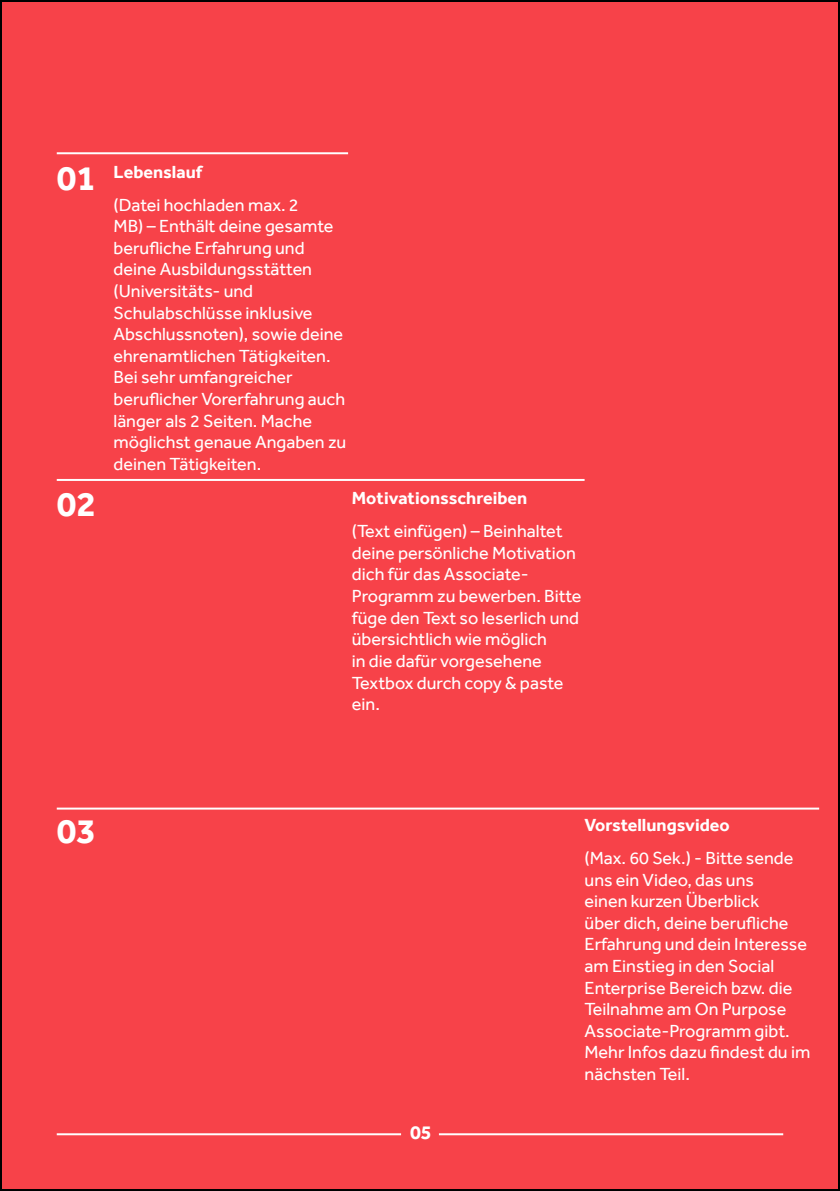
<style>
.page{position:relative;width:840px;height:1191px;background:#fff}
.page>*{position:absolute;margin:0;border:0;box-sizing:border-box;transform-origin:0 0}
.t1{font:700 36px "Effra";color:#fff}
.t2{font:700 20px "Effra";color:#fff}
.t3{font:18px/21.6px "Effra";color:#fff}
.t4{font:700 18px "Effra";color:#fff}
</style>
<div class="page">
<div style="left:1px;top:1px;width:837px;height:1189px;background:#f74249"></div>
<hr style="left:438px;top:1133px;width:344px;height:2px;background:#fff">
<hr style="left:57px;top:152px;width:291px;height:2px;background:#fff">
<hr style="left:57px;top:479px;width:527px;height:2px;background:#fff">
<hr style="left:57px;top:807px;width:761px;height:2px;background:#fff">
<hr style="left:57px;top:1133px;width:344px;height:2px;background:#fff">
<h1 class="t1" style="left:57px;top:156px;width:41px">01</h1>
<h1 class="t1" style="left:57px;top:483px;width:41px">02</h1>
<p class="t4" style="left:113px;top:161px;width:90px">Lebenslauf</p>
<p class="t3" style="left:113px;top:193px;width:234px">(Datei hochladen max. 2<br>MB) – Enthält deine gesamte berufliche Erfahrung und deine Ausbildungsstätten (Universitäts- und<br>Schulabschlüsse inklusive<br>Abschlussnoten), sowie deine ehrenamtlichen Tätigkeiten.<br>Bei sehr umfangreicher beruflicher Vorerfahrung auch länger als 2 Seiten. Mache möglichst genaue Angaben zu deinen Tätigkeiten.</p>
<p class="t4" style="left:351px;top:487px;width:177px">Motivationsschreiben</p>
<p class="t3" style="left:351px;top:520px;width:231px">(Text einfügen) – Beinhaltet deine persönliche Motivation dich für das Associate-<br>Programm zu bewerben. Bitte füge den Text so leserlich und übersichtlich wie möglich<br>in die dafür vorgesehene<br>Textbox durch copy &amp; paste ein.</p>
<h1 class="t1" style="left:57px;top:809px;width:41px">03</h1>
<p class="t2" style="left:410px;top:1120px;width:23px">05</p>
<p class="t4" style="left:584px;top:814px;width:146px">Vorstellungsvideo</p>
<p class="t3" style="left:584px;top:847px;width:227px">(Max. 60 Sek.) - Bitte sende uns ein Video, das uns<br>einen kurzen Überblick<br>über dich, deine berufliche<br>Erfahrung und dein Interesse am Einstieg in den Social<br>Enterprise Bereich bzw. die<br>Teilnahme am On Purpose<br>Associate-Programm gibt.<br>Mehr Infos dazu findest du im nächsten Teil.</p>
</div>
